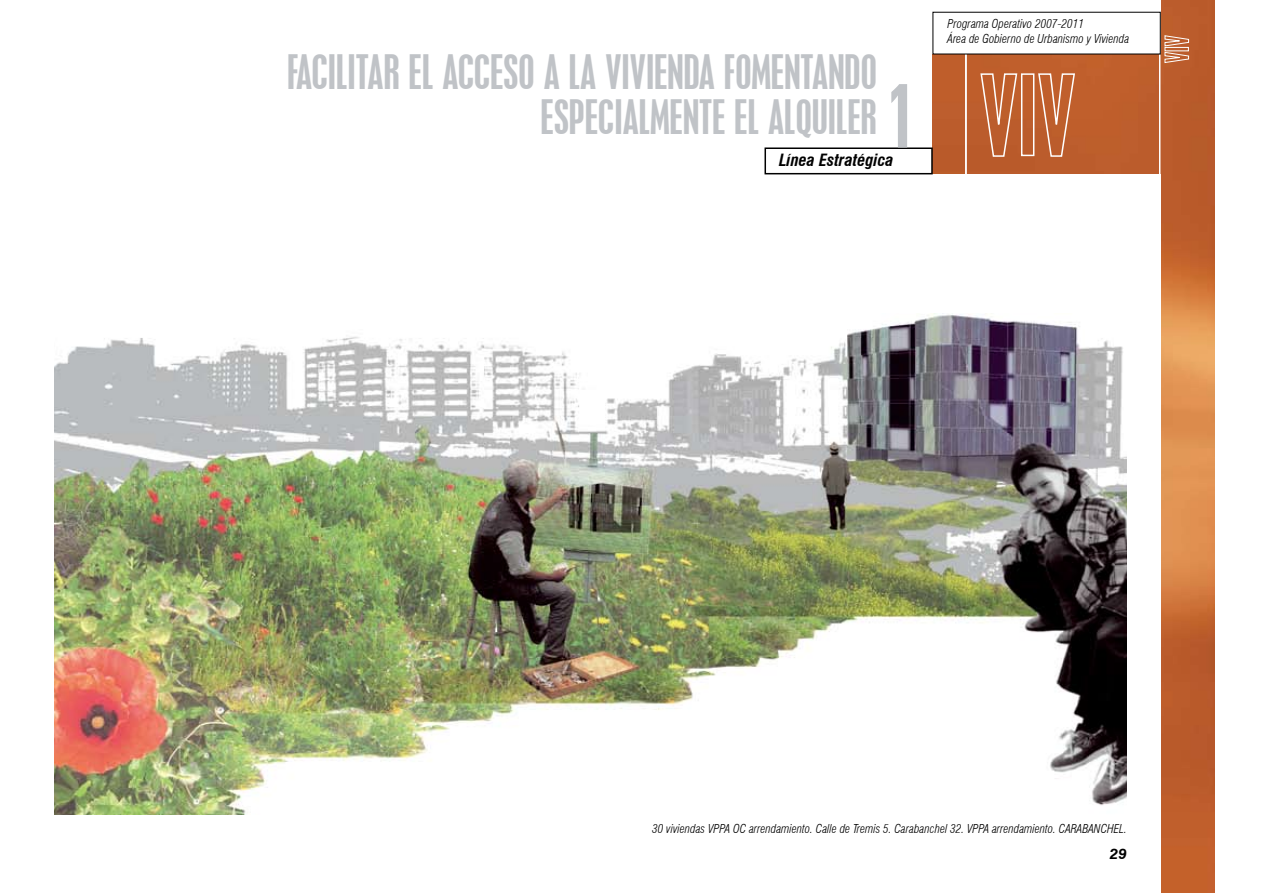
<style>
.page{position:relative;width:1263px;height:893px;background:#fff}
.page>*{position:absolute;margin:0;border:0;box-sizing:border-box;transform-origin:0 0}
.t1{font:84px "Swiss 924 BT Regular B";color:#c0c3c7}
.t2{font:condensed 42px/45px "Placard";color:#c0c3c7;text-align:right}
.t3{font:italic 700 condensed 16.5px "Swiss 721 BT";color:#000}
.t4{font:italic 700 15px "Swiss 721 BT";color:#000}
.t5{font:italic 300 condensed 12px/14.4px "Swiss 721 BT";color:#000}
</style>
<div class="page">
<img style="left:933px;top:0;width:282px;height:893px">
<div style="left:921px;top:0;width:239px;height:54px;background:#fff"></div>
<svg style="left:979px;top:72px;width:39px;height:86px;background:#c57247"></svg>
<div style="left:1021px;top:73px;width:13px;height:83px;border:2px solid #fff"></div>
<svg style="left:1037px;top:72px;width:39px;height:86px;background:#c67347"></svg>
<hr style="left:1159px;top:54px;width:1px;height:121px;background:#fff">
<div style="left:924px;top:174px;width:236px;height:719px;background:#fff"></div>
<div style="left:764px;top:147px;width:169px;height:27px;border:2px solid #000"></div>
<hr style="left:965px;top:54px;width:2px;height:124px;background:#fff">
<svg style="left:1164px;top:35px;width:25px;height:28px"></svg>
<img style="left:54px;top:314px;width:1073px;height:501px">
<h2 class="t2" style="left:287px;top:49px;width:591px">FACILITAR EL ACCESO A LA VIVIENDA FOMENTANDO<br>ESPECIALMENTE EL ALQUILER</h2>
<h1 class="t1" style="left:887px;top:65px;width:30px">1</h1>
<h3 class="t3" style="left:779px;top:150px;width:116px">Línea Estratégica</h3>
<p class="t5" style="left:947px;top:17px;width:183px">Programa Operativo 2007-2011<br>Área de Gobierno de Urbanismo y Vivienda</p>
<p class="t5" style="left:652px;top:821px;width:476px">30 viviendas VPPA OC arrendamiento. Calle de Tremis 5. Carabanchel 32. VPPA arrendamiento. CARABANCHEL.</p>
<p class="t4" style="left:1110px;top:844px;width:19px">29</p>
</div>
